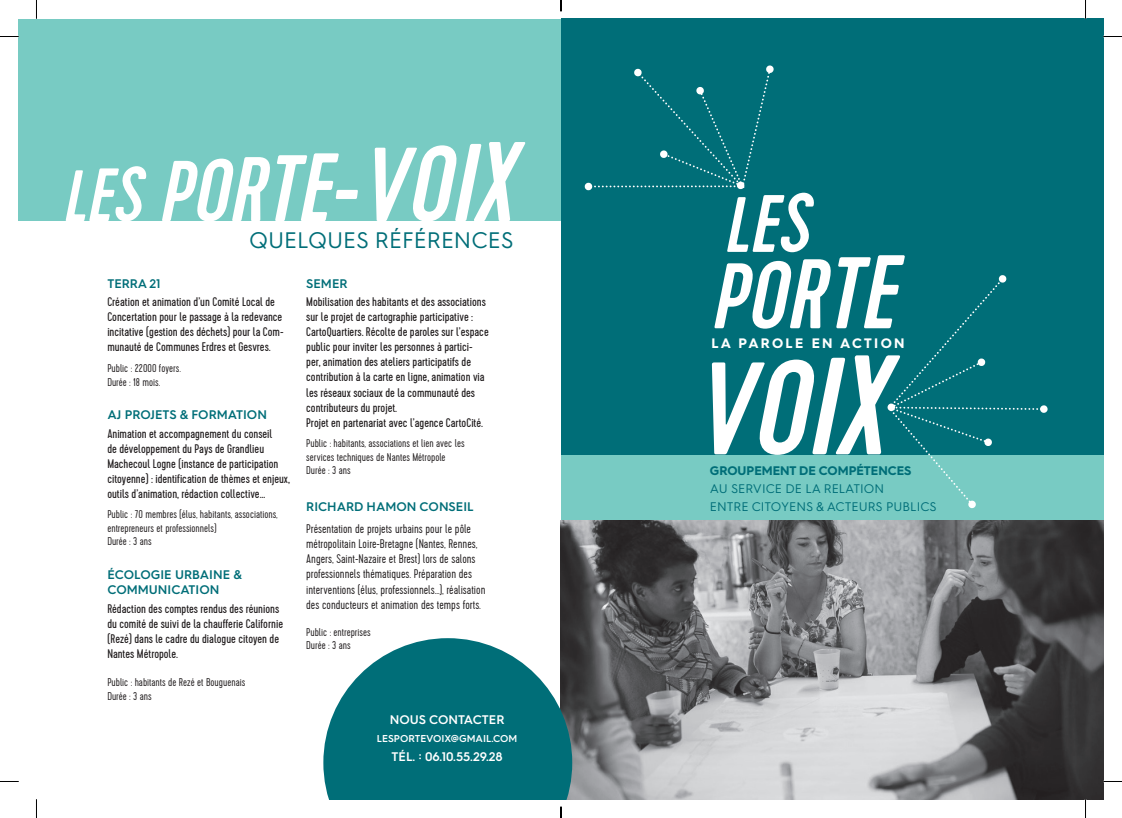
<style>
.page{position:relative;width:1122px;height:818px;background:#fff}
.page>*{position:absolute;margin:0;border:0;box-sizing:border-box;transform-origin:0 0}
.t1{font:22.5px "Hurme Geometric Sans 4";color:#006e78}
.t2{font:700 13.75px "Hurme Geometric Sans 4";letter-spacing:.17em;color:#fff}
.t3{font:12.5px/15px "Cervo";color:#231f20}
.t4{font:300 12.5px/15px "Cervo";color:#231f20}
.t5{font:600 12.5px/15px "Hurme Geometric Sans 4";color:#006e78}
.t6{font:12.5px/18px "Hurme Geometric Sans 4";color:#006e78}
.t7{font:600 12.5px "Hurme Geometric Sans 4";color:#fff}
.t8{font:700 12.5px "Hurme Geometric Sans 4";color:#006e78}
.t9{font:300 11.25px/13.5px "Cervo";color:#231f20}
.t10{font:600 10px "Hurme Geometric Sans 4";color:#fff}
</style>
<div class="page">
<div style="left:561px;top:19px;width:542px;height:476px;background:#006e78"></div>
<img style="left:561px;top:520px;width:542px;height:278px">
<div style="left:561px;top:455px;width:542px;height:65px;background:#78cbc3"></div>
<svg style="left:584px;top:65px;width:464px;height:443px"></svg>
<div style="left:19px;top:19px;width:542px;height:201px;background:#78cbc3"></div>
<svg style="left:66px;top:166px;width:81px;height:55px"></svg>
<svg style="left:162px;top:153px;width:196px;height:68px"></svg>
<svg style="left:375px;top:142px;width:151px;height:79px"></svg>
<svg style="left:323px;top:637px;width:249px;height:161px;fill:#006e78"></svg>
<svg style="left:0;top:36px;width:19px;height:1px"></svg>
<svg style="left:1103px;top:36px;width:19px;height:1px"></svg>
<svg style="left:36px;top:0;width:1px;height:19px"></svg>
<svg style="left:36px;top:799px;width:1px;height:18px"></svg>
<svg style="left:1085px;top:0;width:1px;height:19px"></svg>
<svg style="left:1085px;top:798px;width:1px;height:19px"></svg>
<svg style="left:560px;top:0;width:2px;height:11px"></svg>
<svg style="left:560px;top:806px;width:2px;height:11px"></svg>
<h1 class="t1" style="left:249px;top:224px;width:266px">QUELQUES RÉFÉRENCES</h1>
<p class="t5" style="left:107px;top:275px;width:55px">TERRA 21</p>
<p class="t3" style="left:107px;top:295px;width:178px">Création et animation d’un Comité Local de Concertation pour le passage à la redevance incitative (gestion des déchets) pour la Com&shy;munauté de Communes Erdres et Gesvres.</p>
<p class="t9" style="left:107px;top:361px;width:75px">Public : 22000 foyers.<br>Durée : 18 mois.</p>
<p class="t5" style="left:107px;top:407px;width:161px">AJ PROJETS &amp; FORMATION</p>
<p class="t3" style="left:107px;top:426px;width:184px">Animation et accompagnement du conseil<br>de développement du Pays de Grandlieu Machecoul Logne (instance de participation citoyenne) : identification de thèmes et enjeux, outils d’animation, rédaction collective…</p>
<p class="t9" style="left:107px;top:508px;width:172px">Public : 70 membres (élus, habitants, associations, entrepreneurs et professionnels)<br>Durée : 3 ans</p>
<p class="t5" style="left:107px;top:566px;width:136px">ÉCOLOGIE URBAINE &amp;<br>COMMUNICATION</p>
<p class="t3" style="left:107px;top:600px;width:177px">Rédaction des comptes rendus des réunions du comité de suivi de la chaufferie Californie (Rezé) dans le cadre du dialogue citoyen de Nantes Métropole.</p>
<p class="t9" style="left:107px;top:675px;width:139px">Public : habitants de Rezé et Bouguenais<br>Durée : 3 ans</p>
<p class="t5" style="left:306px;top:275px;width:43px">SEMER</p>
<p class="t3" style="left:306px;top:295px;width:184px">Mobilisation des habitants et des associations sur le projet de cartographie participative :<br>CartoQuartiers. Récolte de paroles sur l’espace public pour inviter les personnes à partici&shy;per, animation des ateliers participatifs de contribution à la carte en ligne, animation via les réseaux sociaux de la communauté des contributeurs du projet.<br>Projet en partenariat avec l’agence CartoCité.</p>
<p class="t9" style="left:306px;top:436px;width:160px">Public : habitants, associations et lien avec les services techniques de Nantes Métropole<br>Durée : 3 ans</p>
<p class="t5" style="left:306px;top:499px;width:169px">RICHARD HAMON CONSEIL</p>
<p class="t4" style="left:306px;top:522px;width:181px">Présentation de projets urbains pour le pôle métropolitain Loire-Bretagne (Nantes, Rennes, Angers, Saint-Nazaire et Brest) lors de salons professionnels thématiques. Préparation des interventions (élus, professionnels…), réalisation des conducteurs et animation des temps forts.</p>
<p class="t9" style="left:306px;top:625px;width:66px">Public : entreprises<br>Durée : 3 ans</p>
<p class="t7" style="left:390px;top:710px;width:116px">NOUS CONTACTER</p>
<p class="t10" style="left:377px;top:731px;width:142px">LESPORTEVOIX@GMAIL.COM</p>
<p class="t7" style="left:392px;top:747px;width:113px">TÉL. : 06.10.55.29.28</p>
<p class="t2" style="left:711px;top:333px;width:195px">LA PAROLE EN ACTION</p>
<p class="t8" style="left:710px;top:461px;width:203px">GROUPEMENT DE COMPÉTENCES</p>
<p class="t6" style="left:710px;top:479px;width:228px">AU SERVICE DE LA RELATION<br>ENTRE CITOYENS &amp; ACTEURS PUBLICS</p>
</div>
